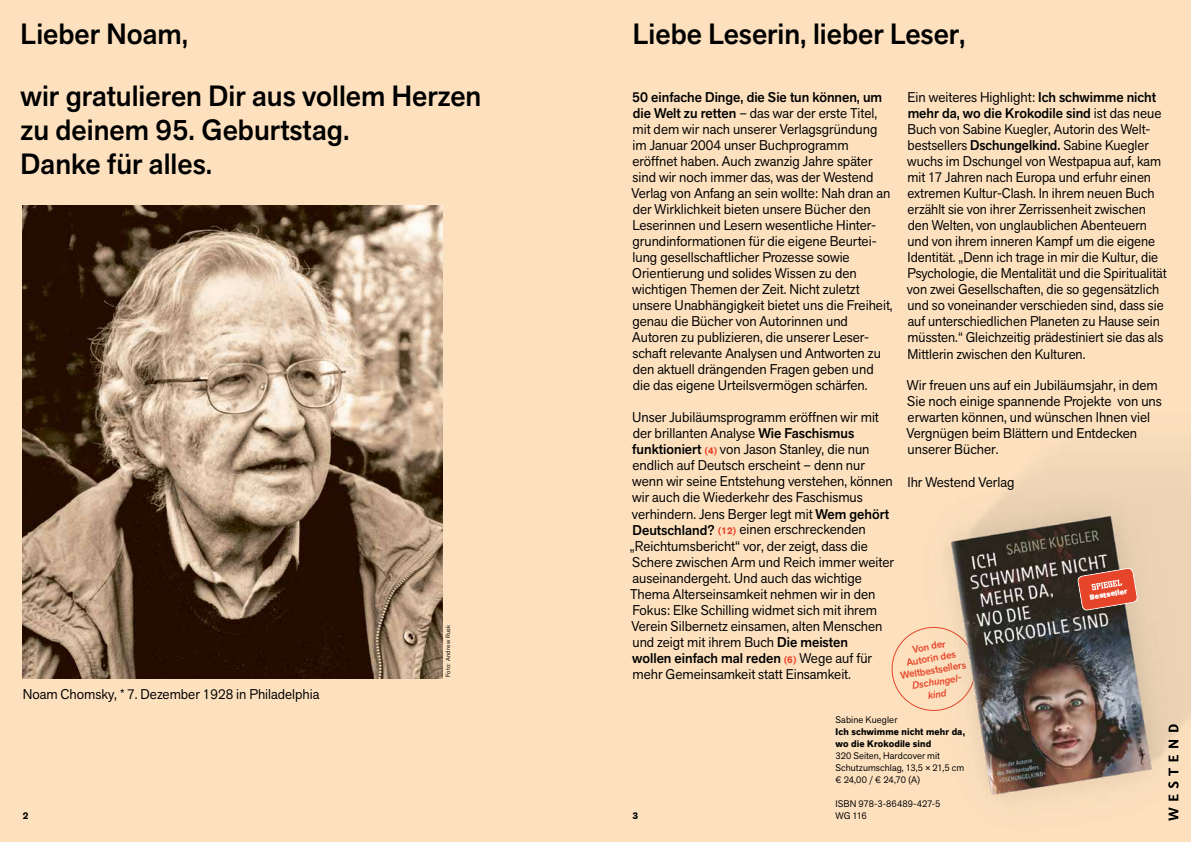
<style>
.page{position:relative;width:1191px;height:842px;background:#fde1bf}
.page>*{position:absolute;margin:0;border:0;box-sizing:border-box;transform-origin:0 0}
.t1{font:500 29px/62px "Akzid Grtsk Next";color:#000}
.t2{font:14px/16px "Akzid Grtsk Next";color:#000}
.t3{font:500 10px/12px "Akzid Grtsk Next";color:#e7452a;text-align:center}
.t4{font:10px "Akzid Grtsk Next Med It";color:#e7452a}
.t5{font:9.5px/12px "Akzid Grtsk Next";letter-spacing:.01em;color:#000}
.t6{font:700 9.5px/12px "Akzid Grtsk Next";letter-spacing:.015em;color:#000}
.t7{font:900 7.8px "Spiegel Sans 4";color:#fff}
.t8{font:6px "Akzid Grtsk Next";letter-spacing:.05em;color:#000}
.s1{font-weight:500}
.s2{font-weight:700;font-size:9.5px;color:#e7452a}
</style>
<div class="page">
<img style="left:891px;top:463px;width:300px;height:356px">
<img style="left:23px;top:205px;width:419px;height:473px">
<svg style="left:1076px;top:567px;width:62px;height:45px;background:#c25c47"></svg>
<svg style="left:1168px;top:724px;width:10px;height:97px"></svg>
<h1 class="t1" style="left:21px;top:3px;width:462px">Lieber Noam,<br>wir gratulieren Dir aus vollem Herzen</h1>
<h1 class="t1" style="left:21px;top:113px;width:330px;line-height:34px">zu deinem 95. Geburtstag.<br>Danke für alles.</h1>
<h1 class="t1" style="left:633px;top:3px;width:334px">Liebe Leserin, lieber Leser,</h1>
<p class="t2" style="left:631px;top:89px;width:263px"><span class="s1">50 einfache Dinge, die Sie tun können, um die Welt zu retten</span> – das war der erste Titel, mit dem wir nach unserer Verlagsgründung im Januar 2004 unser Buchprogramm eröffnet haben. Auch zwanzig Jahre später sind wir noch immer das, was der Westend Verlag von Anfang an sein wollte: Nah dran an der Wirklichkeit bieten unsere Bücher den Leserinnen und Lesern wesentliche Hinter&shy;grundinformationen für die eigene Beurtei&shy;lung gesellschaftlicher Prozesse sowie Orientierung und solides Wissen zu den wichtigen Themen der Zeit. Nicht zuletzt unsere Unabhängigkeit bietet uns die Freiheit, genau die Bücher von Autorinnen und Autoren zu publizieren, die unserer Leser&shy;schaft relevante Analysen und Antworten zu den aktuell drängenden Fragen geben und die das eigene Urteilsvermögen schärfen.</p>
<p class="t2" style="left:630px;top:409px;width:266px">Unser Jubiläumsprogramm eröffnen wir mit der brillanten Analyse <span class="s1">Wie Faschismus funktioniert</span> <span class="s2">(4)</span> von Jason Stanley, die nun endlich auf Deutsch erscheint – denn nur wenn wir seine Entstehung verstehen, können wir auch die Wiederkehr des Faschismus verhindern. Jens Berger legt mit <span class="s1">Wem gehört Deutschland?</span> <span class="s2">(12)</span> einen erschreckenden „Reichtumsbericht“ vor, der zeigt, dass die Schere zwischen Arm und Reich immer weiter auseinandergeht. Und auch das wichtige Thema Alterseinsamkeit nehmen wir in den Fokus: Elke Schilling widmet sich mit ihrem Verein Silbernetz einsamen, alten Menschen und zeigt mit ihrem Buch <span class="s1">Die meisten<br>wollen einfach mal reden</span> <span class="s2">(6)</span> Wege auf für mehr Gemeinsamkeit statt Einsamkeit.</p>
<p class="t2" style="left:907px;top:89px;width:261px">Ein weiteres Highlight: <span class="s1">Ich schwimme nicht mehr da, wo die Krokodile sind</span> ist das neue Buch von Sabine Kuegler, Autorin des Welt&shy;bestsellers <span class="s1">Dschungelkind.</span> Sabine Kuegler wuchs im Dschungel von Westpapua auf, kam mit 17 Jahren nach Europa und erfuhr einen extremen Kultur-Clash. In ihrem neuen Buch erzählt sie von ihrer Zerrissenheit zwischen den Welten, von unglaublichen Abenteuern und von ihrem inneren Kampf um die eigene Identität. „Denn ich trage in mir die Kultur, die Psychologie, die Mentalität und die Spiritualität von zwei Gesellschaften, die so gegensätzlich und so voneinander verschieden sind, dass sie auf unterschiedlichen Planeten zu Hause sein müssten.“ Gleichzeitig prädestiniert sie das als Mittlerin zwischen den Kulturen.</p>
<p class="t2" style="left:906px;top:377px;width:257px">Wir freuen uns auf ein Jubiläumsjahr, in dem Sie noch einige spannende Projekte von uns erwarten können, und wünschen Ihnen viel Vergnügen beim Blättern und Entdecken unserer Bücher.</p>
<p class="t2" style="left:907px;top:473px;width:108px">Ihr Westend Verlag</p>
<p class="t7" style="left:1089px;top:592px;width:39px;rotate:-10deg">Bestseller</p>
<p class="t8" style="left:444px;top:677px;width:54px;rotate:-90deg">Foto: Andrew Rusk</p>
<p class="t3" style="left:895px;top:646px;width:68px;rotate:-10deg">Von der<br>Autorin des<br>Weltbestsellers</p>
<p class="t4" style="left:911px;top:679px;width:53px;rotate:-10deg">Dschungel-</p>
<p class="t2" style="left:23px;top:686px;width:298px">Noam Chomsky, * 7. Dezember 1928 in Philadelphia</p>
<p class="t4" style="left:926px;top:689px;width:20px;rotate:-10deg">kind</p>
<p class="t6" style="left:23px;top:810px;width:7px">2</p>
<p class="t6" style="left:632px;top:810px;width:7px">3</p>
<p class="t5" style="left:835px;top:714px;width:64px">Sabine Kuegler</p>
<p class="t6" style="left:835px;top:726px;width:131px">Ich schwimme nicht mehr da, wo die Krokodile sind</p>
<p class="t5" style="left:835px;top:750px;width:130px">320 Seiten, Hardcover mit<br>Schutzumschlag, 13,5×21,5 cm € 24,00 / € 24,70 (A)</p>
<p class="t5" style="left:835px;top:798px;width:107px">ISBN 978-3-86489-427-5<br>WG 116</p>
</div>
